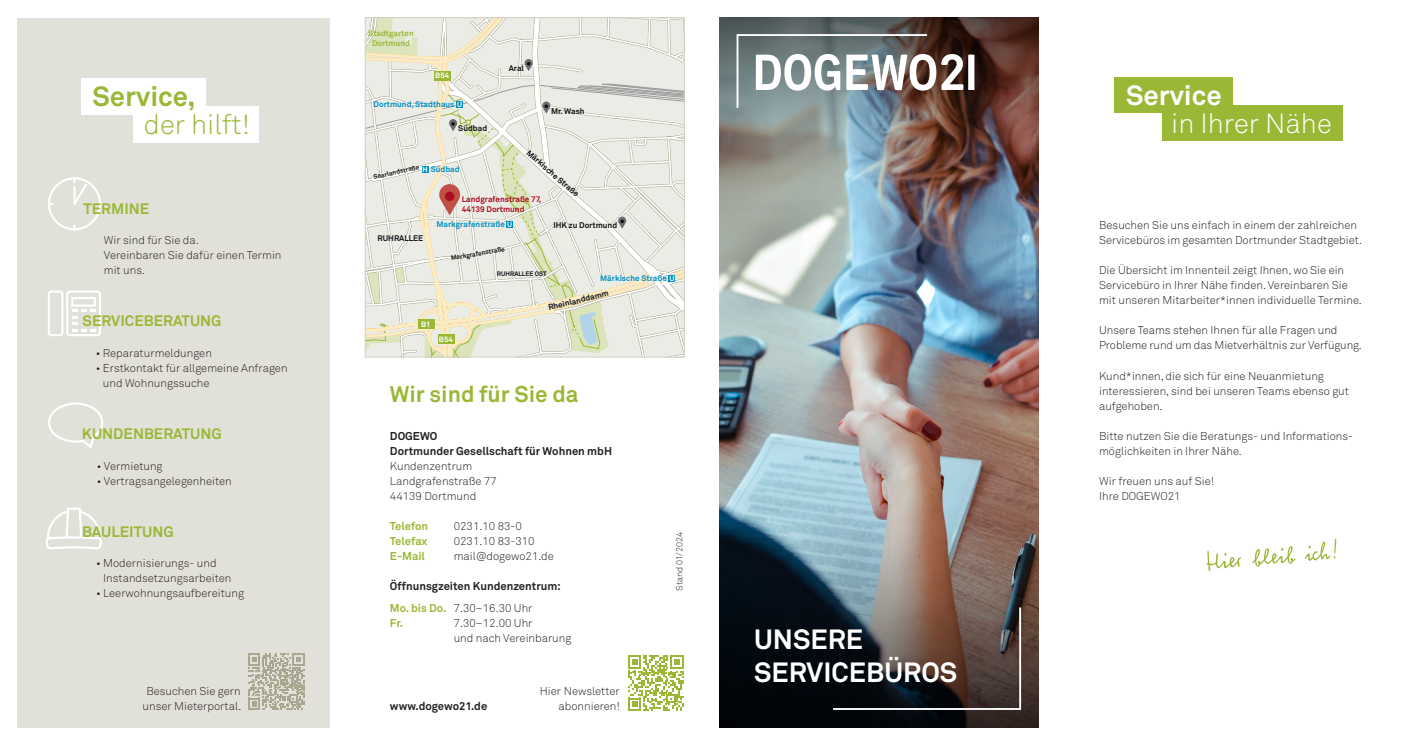
<style>
.page{position:relative;width:1404px;height:745px;background:#fff}
.page>*{position:absolute;margin:0;border:0;box-sizing:border-box;transform-origin:0 0}
.Header_22_ZAB_26{font:700 27.5px "Akkurat Pro";color:#fff}
.Header_22_ZAB_26-2{font:300 27.5px "Akkurat Pro";color:#fff}
.header_1_reg_green{font:300 27.5px "Akkurat Pro";color:#9ab836}
.header_1_green{font:700 27.5px "Akkurat Pro";color:#9ab836}
.Subheader_22_ZAB_26{font:700 22.5px "Akkurat Pro";color:#9ab836}
.Überschrift_copy_12_ZAB_14{font:700 15px "Akkurat Pro";color:#9ab836}
.Copy_BLACK_9_ZAB_12{font:300 11.25px/15px "Akkurat Pro";color:#231f20}
.CopyBold_BLACK_9_ZAB_12{font:700 11.25px/15px "Akkurat Pro";color:#231f20}
.Copy_BLACK_9_ZAB_12-2{font:700 11.25px "Akkurat Pro";letter-spacing:-.005em;color:#9ab836}
.Copy_BLACK_9_ZAB_12-3{font:300 8.75px "Akkurat Pro";color:#231f20}
.t1{font:700 8px "Akkurat Pro";color:#111416}
.t2{font:700 8px "Akkurat Pro";color:#008fc0}
.t3{font:700 8px/9.6px "Akkurat Pro";color:#ac0b20}
.t4{font:700 8px/9.6px "Akkurat Pro";color:#9ab836;text-align:center}
.t5{font:700 7.62px "Akkurat Pro";color:#fff}
.t6{font:700 6.5px "Akkurat Pro";color:#111416}
.s1{font-size:7.38px;color:#fff}
.s2{font-weight:700;color:#9ab836}
</style>
<div class="page">
<svg style="left:367px;top:19px;width:315px;height:336px;background:#e7e6dc"></svg>
<div style="left:434px;top:71px;width:16px;height:9px;background:#9ab836"></div>
<div style="left:438px;top:334px;width:16px;height:9px;background:#9ab836"></div>
<div style="left:418px;top:319px;width:16px;height:9px;background:#9ab836"></div>
<div style="left:365px;top:17px;width:319px;height:340px;border:1px solid #d2d1c2"></div>
<div style="left:18px;top:18px;width:311px;height:708px;background:#e2e1d9"></div>
<img style="left:719px;top:18px;width:319px;height:708px">
<div style="left:81px;top:78px;width:125px;height:36px;background:#fff"></div>
<div style="left:133px;top:106px;width:126px;height:36px;background:#fff"></div>
<svg style="left:832px;top:606px;width:189px;height:104px;background:#473e3b"></svg>
<svg style="left:735px;top:33px;width:239px;height:77px"></svg>
<svg style="left:48px;top:290px;width:53px;height:46px"></svg>
<svg style="left:48px;top:402px;width:55px;height:47px"></svg>
<svg style="left:48px;top:177px;width:53px;height:54px"></svg>
<svg style="left:46px;top:507px;width:56px;height:42px"></svg>
<svg style="left:248px;top:653px;width:56px;height:56px"></svg>
<svg style="left:1206px;top:550px;width:34px;height:20px"></svg>
<svg style="left:1252px;top:546px;width:43px;height:20px"></svg>
<svg style="left:1304px;top:539px;width:31px;height:22px"></svg>
<div style="left:1114px;top:77px;width:118px;height:36px;background:#9ab836"></div>
<div style="left:1161px;top:105px;width:181px;height:36px;background:#9ab836"></div>
<svg style="left:628px;top:655px;width:55px;height:55px"></svg>
<p class="header_1_green" style="left:93px;top:80px;width:104px">Service,</p>
<p class="header_1_reg_green" style="left:144px;top:108px;width:107px">der hilft!</p>
<p class="Überschrift_copy_12_ZAB_14" style="left:83px;top:199px;width:67px">TERMINE</p>
<p class="Copy_BLACK_9_ZAB_12" style="left:104px;top:233px;width:97px">Wir sind für Sie da.</p>
<p class="Copy_BLACK_9_ZAB_12" style="left:104px;top:248px;width:179px">Vereinbaren Sie dafür einen Termin</p>
<p class="Copy_BLACK_9_ZAB_12" style="left:104px;top:263px;width:43px">mit uns.</p>
<p class="Überschrift_copy_12_ZAB_14" style="left:83px;top:311px;width:140px">SERVICEBERATUNG</p>
<p class="Copy_BLACK_9_ZAB_12" style="left:96px;top:345px;width:118px">• Reparaturmeldungen</p>
<p class="Copy_BLACK_9_ZAB_12" style="left:103px;top:360px;width:186px;text-indent:-7px">• Erstkontakt für allgemeine Anfragen und Wohnungssuche</p>
<p class="Überschrift_copy_12_ZAB_14" style="left:82px;top:424px;width:141px">KUNDENBERATUNG</p>
<p class="Copy_BLACK_9_ZAB_12" style="left:97px;top:458px;width:67px">• Vermietung</p>
<p class="Copy_BLACK_9_ZAB_12" style="left:97px;top:473px;width:136px">• Vertragsangelegenheiten</p>
<p class="Überschrift_copy_12_ZAB_14" style="left:82px;top:521px;width:93px">BAULEITUNG</p>
<p class="Copy_BLACK_9_ZAB_12" style="left:103px;top:555px;width:130px;text-indent:-7px">• Modernisierungs- und<br>Instandsetzungsarbeiten</p>
<p class="Copy_BLACK_9_ZAB_12" style="left:96px;top:585px;width:149px">• Leerwohnungsaufbereitung</p>
<p class="Copy_BLACK_9_ZAB_12" style="left:142px;top:683px;width:100px;text-align:center">Besuchen Sie gern unser Mieterportal.</p>
<p class="t4" style="left:368px;top:28px;width:47px">Stadtgarten<br>Dortmund</p>
<p class="t5" style="left:435px;top:71px;width:16px">B54</p>
<p class="t2" style="left:373px;top:99px;width:90px">Dortmund, Stadthaus <span class="s1">U</span></p>
<p class="t1" style="left:458px;top:123px;width:30px">Südbad</p>
<p class="t1" style="left:508px;top:63px;width:17px">Aral</p>
<p class="t1" style="left:551px;top:106px;width:35px">Mr. Wash</p>
<p class="t1" style="left:531px;top:148px;width:68px;rotate:41deg">Märkische Straße</p>
<p class="t6" style="left:372px;top:173px;width:48px;rotate:-13deg">Saarlandstraße</p>
<p class="t2" style="left:422px;top:164px;width:39px"><span class="s1">H</span> Südbad</p>
<p class="t3" style="left:462px;top:194px;width:81px">Landgrafenstraße 77,<br>44139 Dortmund</p>
<p class="t1" style="left:377px;top:232px;width:47px">RUHRALLEE</p>
<p class="t2" style="left:436px;top:219px;width:77px">Markgrafenstraße <span class="s1">U</span></p>
<p class="t6" style="left:450px;top:254px;width:56px;rotate:-10deg">Markgrafenstraße</p>
<p class="t1" style="left:553px;top:220px;width:65px">IHK zu Dortmund</p>
<p class="t6" style="left:497px;top:269px;width:51px">RUHRALLEE OST</p>
<p class="t2" style="left:600px;top:273px;width:76px">Märkische Straße <span class="s1">U</span></p>
<p class="t1" style="left:547px;top:303px;width:63px;rotate:-14deg">Rheinlanddamm</p>
<p class="t5" style="left:421px;top:319px;width:11px">B1</p>
<p class="t5" style="left:438px;top:334px;width:16px">B54</p>
<p class="Subheader_22_ZAB_26" style="left:390px;top:379px;width:190px">Wir sind für Sie da</p>
<p class="CopyBold_BLACK_9_ZAB_12" style="left:390px;top:428px;width:223px">DOGEWO<br>Dortmunder Gesellschaft für Wohnen mbH</p>
<p class="Copy_BLACK_9_ZAB_12" style="left:390px;top:458px;width:108px">Kundenzentrum<br>Landgrafenstraße 77<br>44139 Dortmund</p>
<p class="Copy_BLACK_9_ZAB_12-2" style="left:390px;top:518px;width:40px">Telefon</p>
<p class="Copy_BLACK_9_ZAB_12" style="left:454px;top:518px;width:69px">0231.10 83-0</p>
<p class="Copy_BLACK_9_ZAB_12-2" style="left:390px;top:533px;width:39px">Telefax</p>
<p class="Copy_BLACK_9_ZAB_12" style="left:454px;top:533px;width:82px">0231.10 83-310</p>
<p class="Copy_BLACK_9_ZAB_12-2" style="left:390px;top:548px;width:37px">E-Mail</p>
<p class="Copy_BLACK_9_ZAB_12" style="left:454px;top:548px;width:102px">mail@dogewo21.de</p>
<p class="CopyBold_BLACK_9_ZAB_12" style="left:390px;top:578px;width:172px">Öffnunsgzeiten Kundenzentrum:</p>
<p class="Copy_BLACK_9_ZAB_12" style="left:390px;top:600px;width:144px"><span class="s2">Mo. bis Do.</span> 7.30–16.30 Uhr</p>
<p class="Copy_BLACK_9_ZAB_12-2" style="left:390px;top:616px;width:15px">Fr.</p>
<p class="Copy_BLACK_9_ZAB_12" style="left:453px;top:615px;width:119px">7.30–12.00 Uhr<br>und nach Vereinbarung</p>
<p class="CopyBold_BLACK_9_ZAB_12" style="left:390px;top:698px;width:99px">www.dogewo21.de</p>
<p class="Copy_BLACK_9_ZAB_12" style="left:540px;top:683px;width:81px">Hier Newsletter</p>
<p class="Copy_BLACK_9_ZAB_12" style="left:558px;top:698px;width:63px">abonnieren!</p>
<p class="Copy_BLACK_9_ZAB_12-3" style="left:674px;top:590px;width:60px;rotate:-90deg">Stand 01/2024</p>
<p class="Header_22_ZAB_26" style="left:754px;top:622px;width:110px">UNSERE</p>
<p class="Header_22_ZAB_26" style="left:754px;top:655px;width:204px">SERVICEBÜROS</p>
<p class="Header_22_ZAB_26" style="left:1126px;top:78px;width:97px">Service</p>
<p class="Header_22_ZAB_26-2" style="left:1171px;top:107px;width:162px">in Ihrer Nähe</p>
<p class="Copy_BLACK_9_ZAB_12" style="left:1098px;top:218px;width:264px">Besuchen Sie uns einfach in einem der zahlreichen<br>Servicebüros im gesamten Dortmunder Stadtgebiet.</p>
<p class="Copy_BLACK_9_ZAB_12" style="left:1098px;top:263px;width:264px">Die Übersicht im Innenteil zeigt Ihnen, wo Sie ein<br>Servicebüro in Ihrer Nähe finden. Vereinbaren Sie mit unseren Mitarbeiter*innen individuelle Termine.</p>
<p class="Copy_BLACK_9_ZAB_12" style="left:1098px;top:323px;width:264px">Unsere Teams stehen Ihnen für alle Fragen und<br>Probleme rund um das Mietverhältnis zur Verfügung.</p>
<p class="Copy_BLACK_9_ZAB_12" style="left:1098px;top:368px;width:251px">Kund*innen, die sich für eine Neuanmietung interessieren, sind bei unseren Teams ebenso gut</p>
<p class="Copy_BLACK_9_ZAB_12" style="left:1098px;top:398px;width:65px">aufgehoben.</p>
<p class="Copy_BLACK_9_ZAB_12" style="left:1098px;top:428px;width:255px">Bitte nutzen Sie die Beratungs- und Informations&shy;möglichkeiten in Ihrer Nähe.</p>
<p class="Copy_BLACK_9_ZAB_12" style="left:1098px;top:473px;width:117px">Wir freuen uns auf Sie!</p>
<p class="Copy_BLACK_9_ZAB_12" style="left:1098px;top:488px;width:83px">Ihre DOGEWO21</p>
</div>
